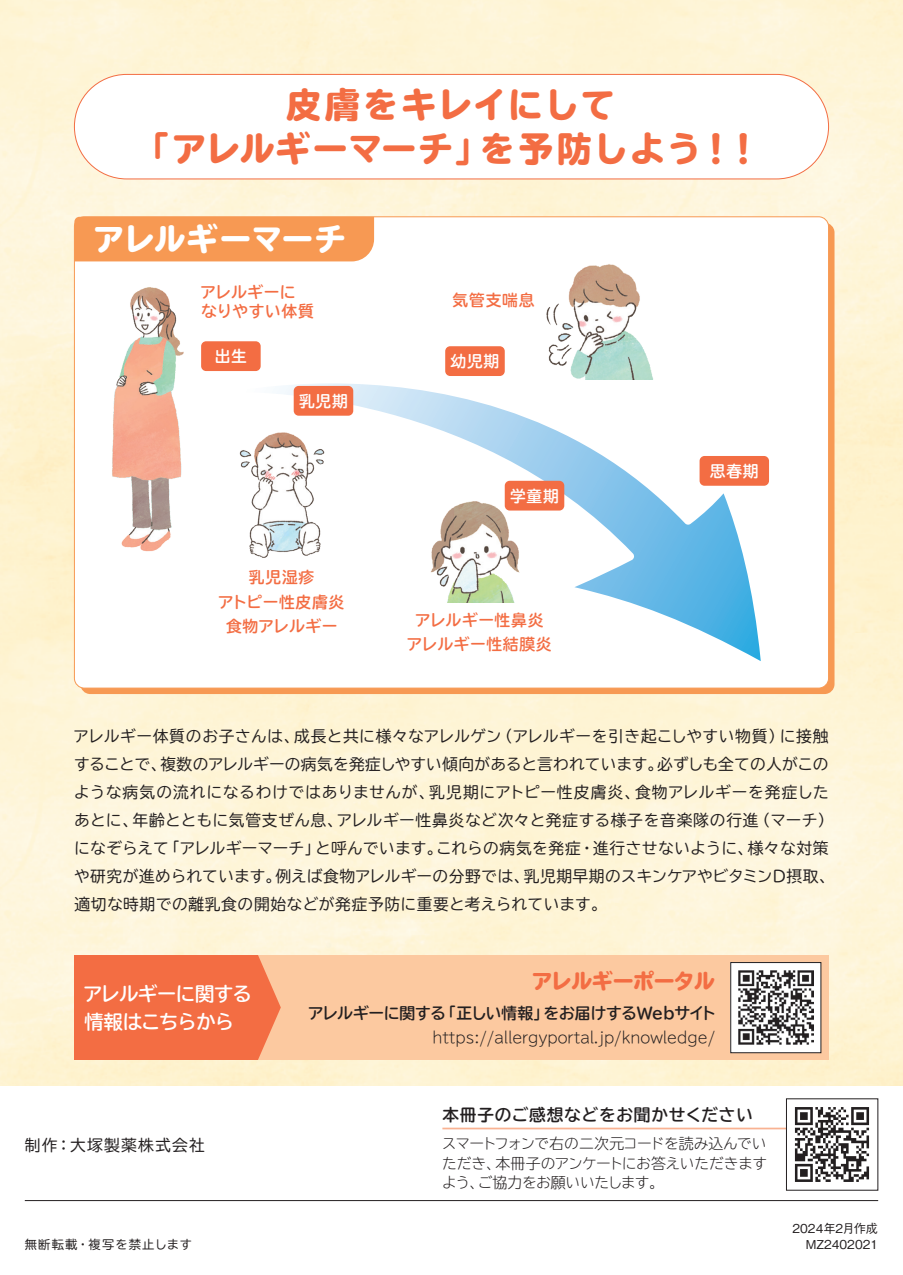
<style>
.page{position:relative;width:903px;height:1275px;background:#fff}
.page>*{position:absolute;margin:0;border:0;box-sizing:border-box;transform-origin:0 0}
.t1{font:800 35px/43.8px "TBUDR Go Std";letter-spacing:.04em;color:#f36d43;text-align:center}
.t2{font:800 31.5px "TBUDR Go Std";letter-spacing:.02em;color:#fff}
.t3{font:800 21px "TBUDR Go Std";letter-spacing:-.03em;color:#f36d43}
.t4{font:700 19.25px/28px "TBUDR Go Std";letter-spacing:-.03em;color:#fff}
.t5{font:700 16.62px "TBUDR Go Std";letter-spacing:.05em;color:#231f20}
.t6{font:15.75px/28px "TBUDR Go Std";letter-spacing:.025em;color:#231f20}
.t7{font:700 15.75px/24.5px "TBUDR Go Std";letter-spacing:.03em;color:#f36d43;text-align:center}
.t8{font:700 15.75px "TBUDR Go Std";letter-spacing:-.02em;color:#231f20}
.t9{font:700 15.75px "TBUDR Go Std";letter-spacing:.05em;color:#fff}
.t10{font:15.75px "TBUDR Go Std";letter-spacing:.08em;color:#231f20}
.t11{font:300 14.88px/19.2px "TBUDR Go Std Super";letter-spacing:-.005em;color:#231f20;text-align:justify}
.t12{font:500 12.25px "Gothic BBB Pr 6 N";color:#231f20}
.t13{font:12.25px "TBUDR Go Std";letter-spacing:.095em;color:#231f20}
</style>
<div class="page">
<img style="left:0;top:0;width:903px;height:1086px">
<hr style="left:25px;top:1200px;width:853px;height:1px;background:#231f20">
<div style="left:74px;top:217px;width:754px;height:471px;background:#fff;border-radius:10px"></div>
<svg style="left:277px;top:383px;width:484px;height:278px"></svg>
<div style="left:142px;top:955px;width:686px;height:105px;background:#fcc9a0"></div>
<div style="left:731px;top:962px;width:90px;height:91px;background:#fff"></div>
<img style="left:738px;top:970px;width:75px;height:75px">
<div style="left:730px;top:962px;width:91px;height:91px;border:1px solid #231f20"></div>
<div style="left:74px;top:955px;width:184px;height:105px;background:#f36d43"></div>
<svg style="left:258px;top:955px;width:23px;height:105px"></svg>
<div style="left:74px;top:74px;width:754px;height:105px;background:#fff;border-radius:52px"></div>
<div style="left:74px;top:74px;width:755px;height:105px;border:1px solid #f36d43;border-radius:52px"></div>
<div style="left:74px;top:217px;width:300px;height:44px;background:#f79953"></div>
<div style="left:294px;top:386px;width:59px;height:30px;background:#f36d43;border-radius:5px"></div>
<div style="left:445px;top:346px;width:60px;height:30px;background:#f36d43;border-radius:5px"></div>
<div style="left:201px;top:341px;width:60px;height:30px;background:#f36d43;border-radius:5px"></div>
<div style="left:699px;top:456px;width:70px;height:30px;background:#f36d43;border-radius:5px"></div>
<div style="left:505px;top:481px;width:59px;height:30px;background:#f36d43;border-radius:5px"></div>
<hr style="left:442px;top:1128px;width:371px;height:1px;background:#f9b292">
<img style="left:788px;top:1107px;width:82px;height:75px">
<img style="left:418px;top:490px;width:128px;height:113px">
<img style="left:546px;top:264px;width:107px;height:116px">
<img style="left:112px;top:287px;width:91px;height:265px">
<img style="left:239px;top:425px;width:101px;height:136px">
<h1 class="t1" style="left:135px;top:84px;width:628px">皮膚をキレイにして<br>「アレルギーマーチ」を予防しよう！！</h1>
<h2 class="t2" style="left:93px;top:222px;width:255px">アレルギーマーチ</h2>
<p class="t7" style="left:200px;top:283px;width:115px;line-height:19.2px;text-align:left">アレルギーになりやすい体質</p>
<p class="t7" style="left:453px;top:288px;width:83px">気管支喘息</p>
<p class="t9" style="left:215px;top:343px;width:34px">出生</p>
<p class="t9" style="left:450px;top:348px;width:50px">幼児期</p>
<p class="t9" style="left:299px;top:388px;width:50px">乳児期</p>
<p class="t7" style="left:218px;top:565px;width:128px">乳児湿疹<br>アトピー性皮膚炎食物アレルギー</p>
<p class="t9" style="left:510px;top:483px;width:50px">学童期</p>
<p class="t7" style="left:406px;top:608px;width:147px">アレルギー性鼻炎アレルギー性結膜炎</p>
<p class="t9" style="left:710px;top:458px;width:50px">思春期</p>
<p class="t6" style="left:73px;top:722px;width:763px">アレルギー体質のお子さんは、成長と共に様々なアレルゲン（アレルギーを引き起こしやすい物質）に接触することで、複数のアレルギーの病気を発症しやすい傾向があると言われています。必ずしも全ての人がこのような病気の流れになるわけではありませんが、乳児期にアトピー性皮膚炎、食物アレルギーを発症したあとに、年齢とともに気管支ぜん息、アレルギー性鼻炎など次々と発症する様子を音楽隊の行進（マーチ）になぞらえて「アレルギーマーチ」と呼んでいます。これらの病気を発症・進行させないように、様々な対策や研究が進められています。例えば食物アレルギーの分野では、乳児期早期のスキンケアやビタミンD摂取、適切な時期での離乳食の開始などが発症予防に重要と考えられています。</p>
<p class="t4" style="left:83px;top:980px;width:170px">アレルギーに関する情報はこちらから</p>
<p class="t10" style="left:25px;top:1132px;width:182px">制作：大塚製薬株式会社</p>
<h3 class="t3" style="left:532px;top:969px;width:185px">アレルギーポータル</h3>
<p class="t8" style="left:308px;top:1000px;width:410px">アレルギーに関する「正しい情報」をお届けするWebサイト</p>
<p class="t11" style="left:432px;top:1027px;width:284px">https://allergyportal.jp/knowledge/</p>
<p class="t5" style="left:442px;top:1102px;width:312px">本冊子のご感想などをお聞かせください</p>
<p class="t11" style="left:442px;top:1134px;width:327px">スマートフォンで右の二次元コードを読み込んでいただき、本冊子のアンケートにお答えいただきますよう、ご協力をお願いいたします。</p>
<p class="t12" style="left:792px;top:1218px;width:87px">2024年2月作成</p>
<p class="t13" style="left:25px;top:1234px;width:169px">無断転載・複写を禁止します</p>
<p class="t12" style="left:806px;top:1234px;width:74px">MZ2402021</p>
</div>
